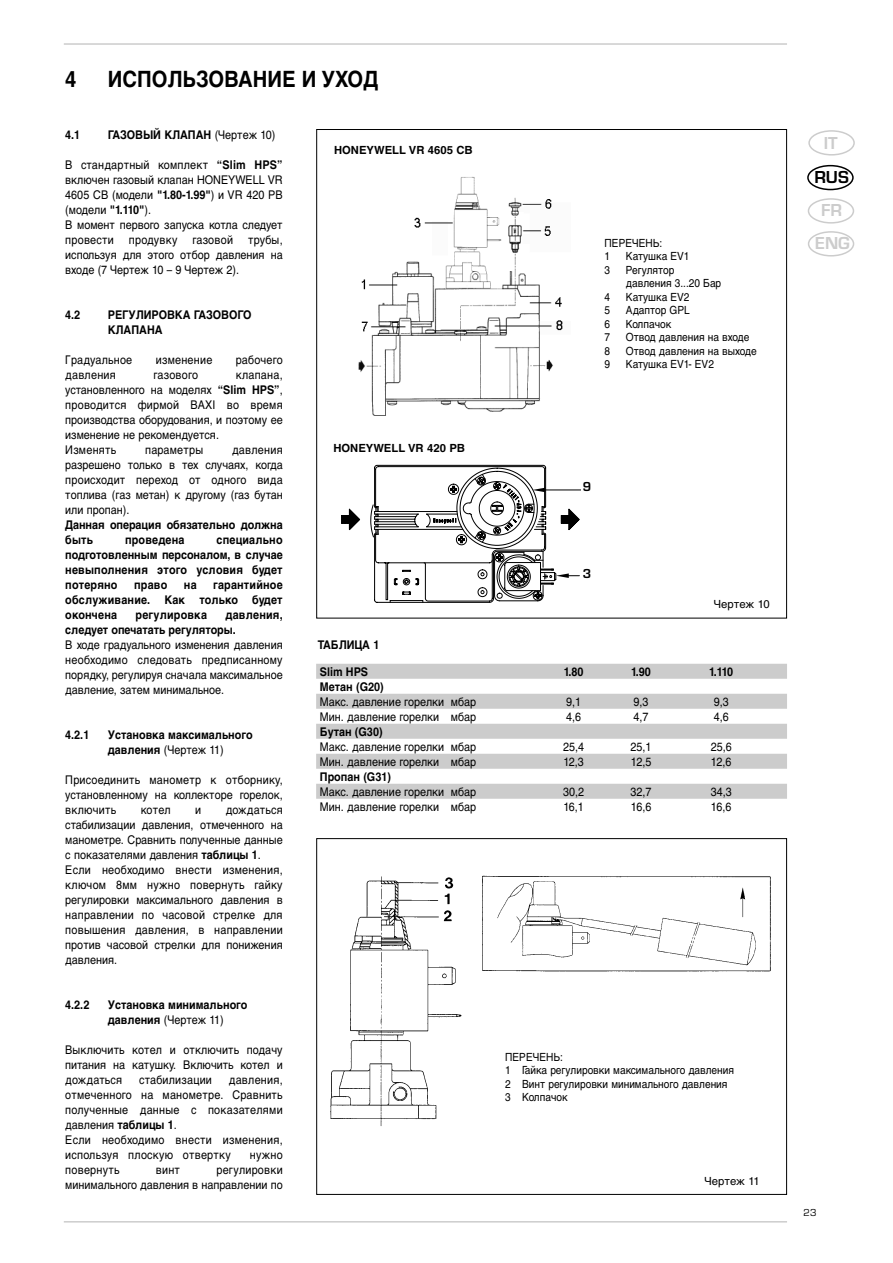
<style>
.page{position:relative;width:893px;height:1263px;background:#fff}
.page>*{position:absolute;margin:0;border:0;box-sizing:border-box;transform-origin:0 0}
.t1{font:700 22.5px "Helvetica Cyr";color:#000;scale:.9 1}
.t2{font:700 18px "Eurostile T";color:#ccc}
.t3{font:700 18px "Eurostile T";color:#000}
.t4{font:18px "Eurostile T";color:#000}
.t5{font:700 13.5px "Eurostile T";color:#000}
.t6{font:12px/15px "Helvetica Cyr Upright";color:#000;text-align:justify;scale:.9 1}
.t7{font:700 12px/15px "Helvetica Cyr";color:#000;scale:.9 1}
.t8{font:12px/15px "Helvetica Cyr Upright";letter-spacing:.02em;color:#000;scale:.9 1}
.t9{font:11.25px/13.5px "Helvetica Cyr Upright";color:#000;scale:.9 1}
.t10{font:700 11.25px "Helvetica Cyr";color:#000}
.t11{font:11.25px "Helvetica Cyr Upright";color:#000}
.t12{font:10.5px "Eurostile T";color:#000}
.s1{font-family:"Helvetica Cyr Upright";font-weight:400}
.s2{font-family:"Helvetica Cyr";font-weight:700}
</style>
<div class="page">
<hr style="left:64px;top:43px;width:723px;height:2px;background:#ccc">
<hr style="left:64px;top:1221px;width:723px;height:2px;background:#ccc">
<svg style="left:808px;top:130px;width:46px;height:26px"></svg>
<svg style="left:807px;top:198px;width:47px;height:26px"></svg>
<svg style="left:807px;top:165px;width:46px;height:25px"></svg>
<svg style="left:808px;top:231px;width:46px;height:26px"></svg>
<img style="left:358px;top:176px;width:205px;height:240px">
<div style="left:316px;top:664px;width:471px;height:15px;background:#ccc"></div>
<div style="left:316px;top:694px;width:471px;height:15px;background:#ccc"></div>
<div style="left:316px;top:724px;width:471px;height:15px;background:#ccc"></div>
<div style="left:316px;top:754px;width:471px;height:15px;background:#ccc"></div>
<div style="left:316px;top:784px;width:471px;height:15px;background:#ccc"></div>
<div style="left:556px;top:345px;width:33px;height:55px;background:#fff"></div>
<svg style="left:341px;top:508px;width:19px;height:23px"></svg>
<svg style="left:370px;top:464px;width:210px;height:139px"></svg>
<hr style="left:544px;top:490px;width:37px;height:1px;background:#000">
<img style="left:330px;top:875px;width:441px;height:251px">
<h1 class="t1" style="left:65px;top:71px;width:14px">4</h1>
<h1 class="t1" style="left:108px;top:71px;width:301px">ИСПОЛЬЗОВАНИЕ И УХОД</h1>
<p class="t7" style="left:65px;top:129px;width:18px">4.1</p>
<p class="t7" style="left:108px;top:129px;width:188px">ГАЗОВЫЙ КЛАПАН <span class="s1">(Чертеж 10)</span></p>
<p class="t6" style="left:65px;top:159px;width:243px;text-align:left">В стандартный комплект <span class="s2">“Slim HPS” </span>включен газовый клапан HONEYWELL VR 4605 CB (модели <span class="s2">"1.80-1.99"</span>) и VR 420 PB (модели <span class="s2">"1.110"</span>).<br>В момент первого запуска котла следует провести продувку газовой трубы, используя для этого отбор давления на входе (7 Чертеж 10 – 9 Чертеж 2).</p>
<p class="t7" style="left:65px;top:309px;width:18px">4.2</p>
<p class="t7" style="left:108px;top:309px;width:161px">РЕГУЛИРОВКА ГАЗОВОГО<br>КЛАПАНА</p>
<p class="t8" style="left:65px;top:354px;width:76px">Градуальное</p>
<p class="t8" style="left:156px;top:354px;width:64px">изменение</p>
<p class="t8" style="left:236px;top:354px;width:53px">рабочего</p>
<p class="t8" style="left:65px;top:369px;width:58px">давления</p>
<p class="t8" style="left:153px;top:369px;width:51px">газового</p>
<p class="t6" style="left:65px;top:369px;width:243px;text-align:left;text-indent:170px">клапана, установленного на моделях <span class="s2">“Slim HPS”</span>, проводится фирмой BAXI во время производства оборудования, и поэтому ее изменение не рекомендуется.<br>Изменять</p>
<p class="t6" style="left:65px;top:444px;width:243px;text-indent:167px">давления разрешено только в тех случаях, когда происходит переход от одного вида топлива (газ метан) к другому (газ бутан или пропан).</p>
<p class="t7" style="left:65px;top:519px;width:243px">Данная операция обязательно должна быть</p>
<p class="t8" style="left:145px;top:444px;width:66px">параметры</p>
<p class="t7" style="left:65px;top:534px;width:243px;text-align:justify;text-indent:151px">специально подготовленным персоналом, в случае невыполнения этого условия будет потеряно</p>
<p class="t7" style="left:125px;top:534px;width:68px">проведена</p>
<p class="t7" style="left:65px;top:579px;width:243px;text-align:justify;text-indent:148px">гарантийное обслуживание. Как только будет окончена</p>
<p class="t7" style="left:134px;top:579px;width:38px">право</p>
<p class="t7" style="left:184px;top:579px;width:16px">на</p>
<p class="t7" style="left:65px;top:609px;width:243px;text-indent:160px">давления, следует опечатать регуляторы.</p>
<p class="t6" style="left:65px;top:639px;width:243px">В ходе градуального изменения давления необходимо следовать предписанному порядку, регулируя сначала максимальное давление, затем минимальное.</p>
<p class="t7" style="left:65px;top:729px;width:28px">4.2.1</p>
<p class="t7" style="left:108px;top:729px;width:162px">Установка максимального</p>
<p class="t6" style="left:108px;top:744px;width:130px"><span class="s2">давления</span> (Чертеж 11)</p>
<p class="t6" style="left:65px;top:774px;width:243px">Присоединить манометр к отборнику, установленному на коллекторе горелок, включить</p>
<p class="t7" style="left:136px;top:609px;width:81px">регулировка</p>
<p class="t6" style="left:65px;top:804px;width:243px;text-align:left;text-indent:160px">дождаться стабилизации давления, отмеченного на манометре. Сравнить полученные данные с показателями давления <span class="s2">таблицы 1</span>.<br>Если необходимо внести изменения, ключом 8мм нужно повернуть гайку регулировки максимального давления в направлении по часовой стрелке для повышения давления, в направлении против часовой стрелки для понижения давления.</p>
<p class="t7" style="left:65px;top:999px;width:28px">4.2.2</p>
<p class="t7" style="left:108px;top:999px;width:157px">Установка минимального</p>
<p class="t6" style="left:108px;top:1014px;width:130px"><span class="s2">давления</span> (Чертеж 11)</p>
<p class="t6" style="left:65px;top:1044px;width:243px">Выключить котел и отключить подачу питания на катушку. Включить котел и дождаться</p>
<p class="t6" style="left:141px;top:804px;width:35px">котел</p>
<p class="t6" style="left:195px;top:804px;width:8px">и</p>
<p class="t8" style="left:139px;top:1074px;width:82px">стабилизации</p>
<p class="t8" style="left:65px;top:1074px;width:243px;text-indent:164px">давления, отмеченного на манометре. Сравнить полученные данные с показателями давления <span class="s2">таблицы 1</span>.<br>Если необходимо внести изменения, используя плоскую отвертку</p>
<p class="t6" style="left:250px;top:1149px;width:38px">нужно</p>
<p class="t8" style="left:65px;top:1164px;width:62px">повернуть</p>
<p class="t6" style="left:156px;top:1164px;width:28px">винт</p>
<p class="t6" style="left:65px;top:1164px;width:243px;text-align:right">регулировки<br>минимального давления в направлении по</p>
<p class="t10" style="left:334px;top:146px;width:140px">HONEYWELL VR 4605 CB</p>
<p class="t10" style="left:333px;top:444px;width:133px">HONEYWELL VR 420 PB</p>
<p class="t7" style="left:318px;top:639px;width:70px">ТАБЛИЦА 1</p>
<p class="t9" style="left:604px;top:237px;width:66px">ПЕРЕЧЕНЬ:<br>1</p>
<p class="t9" style="left:626px;top:251px;width:72px">Катушка EV1</p>
<p class="t9" style="left:604px;top:264px;width:8px">3</p>
<p class="t9" style="left:626px;top:264px;width:107px">Регулятор давления 3...20 Бар</p>
<p class="t9" style="left:604px;top:291px;width:8px">4</p>
<p class="t9" style="left:626px;top:291px;width:72px">Катушка EV2</p>
<p class="t9" style="left:604px;top:305px;width:8px">5</p>
<p class="t9" style="left:626px;top:305px;width:72px">Адаптор GPL</p>
<p class="t9" style="left:604px;top:318px;width:8px">6</p>
<p class="t9" style="left:626px;top:318px;width:52px">Колпачок</p>
<p class="t9" style="left:604px;top:332px;width:8px">7</p>
<p class="t9" style="left:626px;top:332px;width:139px">Отвод давления на входе</p>
<p class="t9" style="left:604px;top:345px;width:8px">8</p>
<p class="t9" style="left:626px;top:345px;width:147px">Отвод давления на выходе</p>
<p class="t9" style="left:604px;top:359px;width:8px">9</p>
<p class="t9" style="left:626px;top:359px;width:99px">Катушка EV1- EV2</p>
<p class="t5" style="left:582px;top:481px;width:10px">9</p>
<h2 class="t4" style="left:585px;top:482px;width:13px">1</h2>
<p class="t5" style="left:582px;top:568px;width:10px">3</p>
<h2 class="t4" style="left:583px;top:569px;width:13px">2</h2>
<p class="t11" style="left:714px;top:600px;width:57px">Чертеж 10</p>
<p class="t7" style="left:320px;top:666px;width:55px">Slim HPS</p>
<p class="t7" style="left:563px;top:666px;width:23px">1.80</p>
<p class="t7" style="left:631px;top:666px;width:23px">1.90</p>
<p class="t7" style="left:709px;top:666px;width:28px">1.110</p>
<p class="t7" style="left:320px;top:681px;width:72px">Метан (G20)</p>
<p class="t6" style="left:320px;top:696px;width:175px">Макс. давление горелки мбар</p>
<p class="t6" style="left:566px;top:696px;width:18px">9,1</p>
<p class="t6" style="left:633px;top:696px;width:18px">9,3</p>
<p class="t6" style="left:713px;top:696px;width:18px">9,3</p>
<p class="t6" style="left:320px;top:711px;width:175px">Мин. давление горелки мбар</p>
<p class="t6" style="left:566px;top:711px;width:18px">4,6</p>
<p class="t6" style="left:633px;top:711px;width:18px">4,7</p>
<p class="t6" style="left:713px;top:711px;width:18px">4,6</p>
<p class="t7" style="left:320px;top:726px;width:71px">Бутан (G30)</p>
<p class="t6" style="left:320px;top:741px;width:175px">Макс. давление горелки мбар</p>
<p class="t6" style="left:563px;top:741px;width:25px">25,4</p>
<p class="t6" style="left:630px;top:741px;width:25px">25,1</p>
<p class="t6" style="left:710px;top:741px;width:25px">25,6</p>
<p class="t6" style="left:320px;top:756px;width:175px">Мин. давление горелки мбар</p>
<p class="t6" style="left:563px;top:756px;width:24px">12,3</p>
<p class="t6" style="left:630px;top:756px;width:24px">12,5</p>
<p class="t6" style="left:711px;top:756px;width:24px">12,6</p>
<p class="t7" style="left:320px;top:771px;width:80px">Пропан (G31)</p>
<p class="t6" style="left:320px;top:786px;width:175px">Макс. давление горелки мбар</p>
<p class="t6" style="left:563px;top:786px;width:25px">30,2</p>
<p class="t6" style="left:630px;top:786px;width:25px">32,7</p>
<p class="t6" style="left:710px;top:786px;width:25px">34,3</p>
<p class="t6" style="left:320px;top:801px;width:175px">Мин. давление горелки мбар</p>
<p class="t6" style="left:563px;top:801px;width:24px">16,1</p>
<p class="t6" style="left:630px;top:801px;width:24px">16,6</p>
<p class="t6" style="left:711px;top:801px;width:24px">16,6</p>
<p class="t9" style="left:505px;top:1051px;width:256px">ПЕРЕЧЕНЬ:<br>1 Гайка регулировки максимального давления<br>2 Винт регулировки минимального давления<br>3 Колпачок</p>
<p class="t11" style="left:704px;top:1177px;width:57px">Чертеж 11</p>
<h2 class="t2" style="left:823px;top:136px;width:15px">IT</h2>
<h2 class="t3" style="left:814px;top:170px;width:36px">RUS</h2>
<h2 class="t2" style="left:821px;top:203px;width:22px">FR</h2>
<h2 class="t2" style="left:815px;top:236px;width:36px">ENG</h2>
<p class="t12" style="left:803px;top:1209px;width:14px">23</p>
</div>
